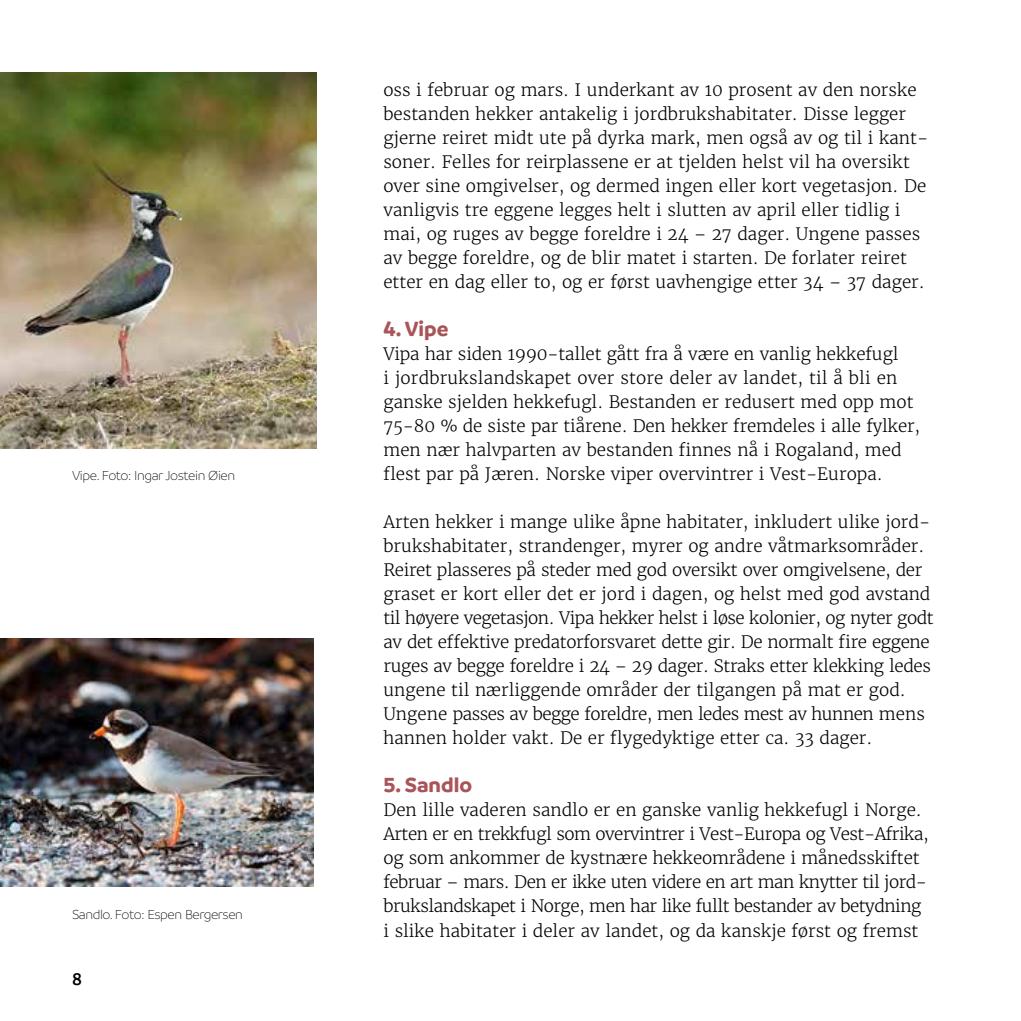
<style>
.page{position:relative;width:1021px;height:1021px;background:#fff}
.page>*{position:absolute;margin:0;border:0;box-sizing:border-box;transform-origin:0 0}
.t1{font:700 22px "Branding SF";color:#a85559}
.t2{font:600 18px "Branding SF";color:#000}
.t3{font:300 17px/24px "Merriweather";color:#000}
.t4{font:300 17px/24px "Merriweather";letter-spacing:-.02em;color:#000}
.t5{font:300 17px/24px "Merriweather";letter-spacing:-.03em;color:#000}
.t6{font:300 14px "Branding SF";letter-spacing:-.03em;color:#000}
</style>
<div class="page">
<img style="left:0;top:72px;width:316px;height:376px">
<img style="left:0;top:638px;width:314px;height:248px">
<p class="t6" style="left:72px;top:468px;width:165px">Vipe. Foto: Ingar Jostein Øien</p>
<p class="t6" style="left:72px;top:906px;width:172px">Sandlo. Foto: Espen Bergersen</p>
<p class="t2" style="left:72px;top:968px;width:11px">8</p>
<p class="t3" style="left:383px;top:78px;width:546px">oss i februar og mars. I underkant av 10 prosent av den norske bestanden hekker antakelig i jordbrukshabitater. Disse legger gjerne reiret midt ute på dyrka mark, men også av og til i kant&shy;soner. Felles for reirplassene er at tjelden helst vil ha oversikt over sine omgivelser, og dermed ingen eller kort vegetasjon. De vanligvis tre eggene legges helt i slutten av april eller tidlig i mai, og ruges av begge foreldre i 24 – 27 dager. Ungene passes av begge foreldre, og de blir matet i starten. De forlater reiret etter en dag eller to, og er først uavhengige etter 34 – 37 dager.</p>
<p class="t1" style="left:383px;top:316px;width:67px">4. Vipe</p>
<p class="t3" style="left:383px;top:342px;width:538px">Vipa har siden 1990-tallet gått fra å være en vanlig hekkefugl<br>i jordbrukslandskapet over store deler av landet, til å bli en ganske sjelden hekkefugl. Bestanden er redusert med opp mot 75-80 % de siste par tiårene. Den hekker fremdeles i alle fylker, men nær halvparten av bestanden finnes nå i Rogaland, med flest par på Jæren. Norske viper overvintrer i Vest-Europa.</p>
<p class="t4" style="left:383px;top:510px;width:551px">Arten hekker i mange ulike åpne habitater, inkludert ulike jord&shy;brukshabitater, strandenger, myrer og andre våtmarksområder.<br>Reiret plasseres på steder med god oversikt over omgivelsene, der graset er kort eller det er jord i dagen, og helst med god avstand til høyere vegetasjon. Vipa hekker helst i løse kolonier, og nyter godt av det effektive predatorforsvaret dette gir. De normalt fire eggene ruges av begge foreldre i 24 – 29 dager. Straks etter klekking ledes ungene til nærliggende områder der tilgangen på mat er god.<br>Ungene passes av begge foreldre, men ledes mest av hunnen mens hannen holder vakt. De er flygedyktige etter ca. 33 dager.</p>
<p class="t1" style="left:383px;top:772px;width:90px">5. Sandlo</p>
<p class="t5" style="left:383px;top:798px;width:546px">Den lille vaderen sandlo er en ganske vanlig hekkefugl i Norge.<br>Arten er en trekkfugl som overvintrer i Vest-Europa og Vest-Afrika, og som ankommer de kystnære hekkeområdene i månedsskiftet februar – mars. Den er ikke uten videre en art man knytter til jord&shy;brukslandskapet i Norge, men har like fullt bestander av betydning i slike habitater i deler av landet, og da kanskje først og fremst</p>
</div>
